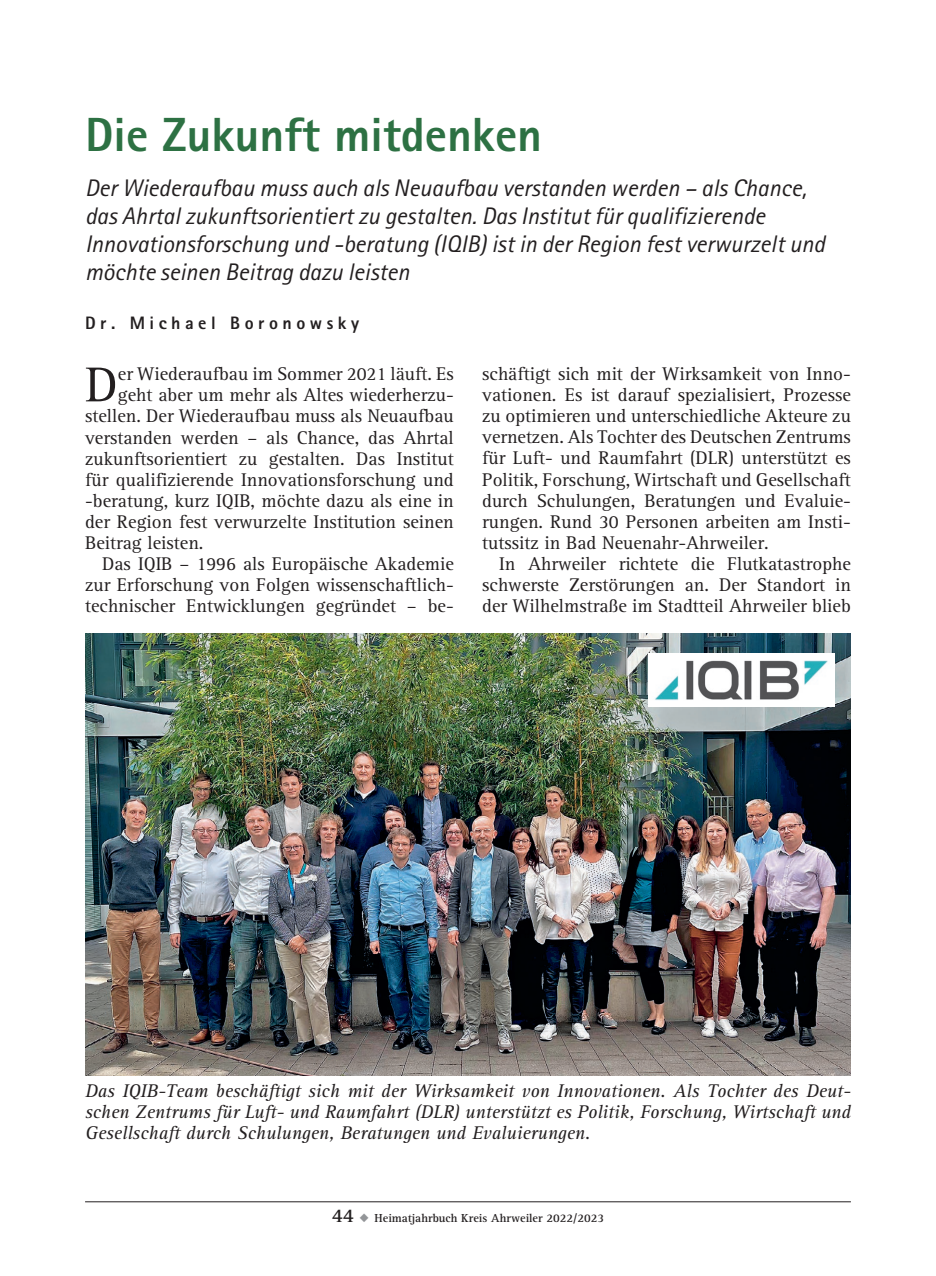
<style>
.page{position:relative;width:936px;height:1276px;background:#fff}
.page>*{position:absolute;margin:0;border:0;box-sizing:border-box;transform-origin:0 0}
.t1{font:50.6px "AT Rotis Serif";color:#231f20}
.t2{font:800 48px "Rotis Sans Serif";color:#2d7143}
.t3{font:italic 24px/28px "Rotis Sans Serif";color:#231f20}
.t4{font:19px/21px "AT Rotis Serif";color:#231f20;text-align:justify}
.t5{font:italic 19px/21px "AT Rotis Serif";color:#231f20;text-align:justify}
.t6{font:800 18px "Rotis Sans Serif";letter-spacing:.25em;color:#231f20}
.t7{font:700 12px "AT Rotis Serif";color:#231f20}
.s1{font-size:20px}
.s2{color:#939598}
</style>
<div class="page">
<hr style="left:85px;top:1201px;width:765px;height:1px;background:#231f20">
<img style="left:85px;top:633px;width:765px;height:442px">
<img style="left:648px;top:654px;width:186px;height:52px">
<h2 class="t2" style="left:85px;top:104px;width:458px">Die Zukunft mitdenken</h2>
<p class="t3" style="left:85px;top:174px;width:741px">Der Wiederaufbau muss auch als Neuaufbau verstanden werden – als Chance, das Ahrtal zukunftsorientiert zu gestalten. Das Institut für qualifizierende Innovationsforschung und -beratung (IQIB) ist in der Region fest verwurzelt und möchte seinen Beitrag dazu leisten</p>
<p class="t6" style="left:85px;top:312px;width:275px">Dr. Michael Boronowsky</p>
<h1 class="t1" style="left:85px;top:356px;width:34px">D</h1>
<p class="t4" style="left:118px;top:364px;width:337px">er Wiederaufbau im Sommer 2021 läuft. Es</p>
<p class="t4" style="left:482px;top:364px;width:370px">schäftigt sich mit der Wirksamkeit von Inno&shy;vationen. Es ist darauf spezialisiert, Prozesse zu optimieren und unterschiedliche Akteure zu vernetzen. Als Tochter des Deutschen Zentrums für Luft- und Raumfahrt (DLR) unterstützt es Politik, Forschung, Wirtschaft und Gesellschaft durch Schulungen, Beratungen und Evaluie&shy;rungen. Rund 30 Personen arbeiten am Insti&shy;tutssitz in Bad Neuenahr-Ahrweiler.</p>
<p class="t4" style="left:482px;top:553px;width:370px;text-indent:17px">In Ahrweiler richtete die Flutkatastrophe schwerste Zerstörungen an. Der Standort in der Wilhelmstraße im Stadtteil Ahrweiler blieb</p>
<p class="t4" style="left:118px;top:385px;width:337px">geht aber um mehr als Altes wiederherzu-</p>
<p class="t4" style="left:85px;top:406px;width:370px">stellen. Der Wiederaufbau muss als Neuaufbau</p>
<p class="t4" style="left:85px;top:427px;width:370px">verstanden werden – als Chance, das Ahrtal</p>
<p class="t4" style="left:85px;top:448px;width:370px">zukunftsorientiert zu gestalten. Das Institut</p>
<p class="t4" style="left:85px;top:469px;width:370px">für qualifizierende Innovationsforschung und</p>
<p class="t4" style="left:85px;top:490px;width:370px">-beratung, kurz IQIB, möchte dazu als eine in</p>
<p class="t4" style="left:85px;top:511px;width:370px">der Region fest verwurzelte Institution seinen</p>
<p class="t4" style="left:85px;top:532px;width:120px">Beitrag leisten.</p>
<p class="t4" style="left:102px;top:554px;width:353px">Das IQIB – 1996 als Europäische Akademie</p>
<p class="t4" style="left:85px;top:575px;width:370px">zur Erforschung von Folgen wissenschaftlich-</p>
<p class="t4" style="left:85px;top:596px;width:370px">technischer Entwicklungen gegründet – be-</p>
<p class="t5" style="left:85px;top:1080px;width:767px">Das IQIB-Team beschäftigt sich mit der Wirksamkeit von Innovationen. Als Tochter des Deut&shy;schen Zentrums für Luft- und Raumfahrt (DLR) unterstützt es Politik, Forschung, Wirtschaft und Gesellschaft durch Schulungen, Beratungen und Evaluierungen.</p>
<p class="t7" style="left:332px;top:1210px;width:274px"><span class="s1">44</span> <span class="s2">◆</span> Heimatjahrbuch Kreis Ahrweiler 2022/2023</p>
</div>
